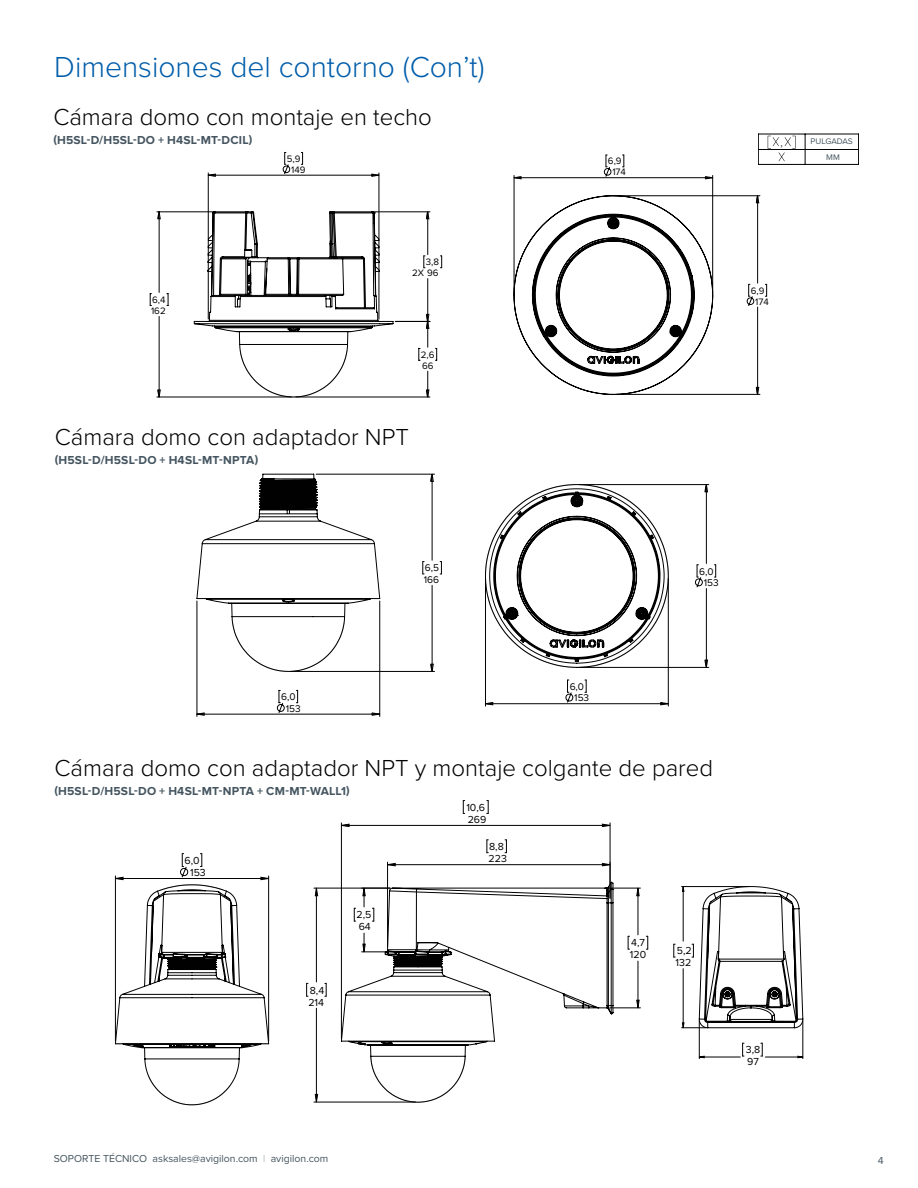
<style>
.page{position:relative;width:918px;height:1188px;background:#fff}
.page>*{position:absolute;margin:0;border:0;box-sizing:border-box;transform-origin:0 0}
.t1{font:300 30px "Proxima Nova";color:#005daa}
.t2{font:300 24px "Proxima Nova";color:#000}
.t3{font:100 14.4px "Proxima Nova T";color:#000}
.t4{font:700 12px "Proxima Nova";letter-spacing:.015em;color:#455560}
.t5{font:10.5px "Proxima Nova";color:#455560}
.t6{font:10.5px/12px "Proxima Nova";color:#010101}
.t7{font:10.05px/11.4px "Proxima Nova";color:#010101;text-align:center}
.t8{font:9.6px/10.9px "Proxima Nova";color:#010101;text-align:center}
.t9{font:8.4px/15.8px "Proxima Nova";color:#455560;text-align:center}
.s1{color:#a2aaaf}
</style>
<div class="page">
<svg style="left:150px;top:293px;width:1px;height:13px"></svg>
<hr style="left:157px;top:397px;width:134px;height:1px;background:#010101">
<svg style="left:435px;top:348px;width:2px;height:13px"></svg>
<hr style="left:296px;top:397px;width:134px;height:1px;background:#010101">
<hr style="left:395px;top:321px;width:35px;height:1px;background:#010101">
<hr style="left:374px;top:212px;width:56px;height:1px;background:#010101">
<svg style="left:440px;top:256px;width:2px;height:12px"></svg>
<hr style="left:208px;top:175px;width:171px;height:1px;background:#010101">
<hr style="left:379px;top:173px;width:1px;height:146px;background:#010101">
<hr style="left:208px;top:173px;width:1px;height:146px;background:#010101">
<svg style="left:301px;top:152px;width:2px;height:13px"></svg>
<svg style="left:283px;top:152px;width:7px;height:23px"></svg>
<svg style="left:157px;top:212px;width:271px;height:185px"></svg>
<svg style="left:426px;top:314px;width:3px;height:33px"></svg>
<svg style="left:426px;top:211px;width:3px;height:8px"></svg>
<svg style="left:371px;top:174px;width:8px;height:3px"></svg>
<svg style="left:207px;top:174px;width:9px;height:3px"></svg>
<svg style="left:194px;top:211px;width:200px;height:187px"></svg>
<hr style="left:514px;top:177px;width:199px;height:1px;background:#010101">
<hr style="left:712px;top:175px;width:1px;height:118px;background:#010101">
<hr style="left:514px;top:175px;width:1px;height:118px;background:#010101">
<svg style="left:623px;top:155px;width:2px;height:13px"></svg>
<svg style="left:604px;top:155px;width:7px;height:22px"></svg>
<hr style="left:757px;top:307px;width:1px;height:87px;background:#010101">
<hr style="left:757px;top:196px;width:1px;height:87px;background:#010101">
<hr style="left:616px;top:394px;width:144px;height:1px;background:#010101">
<hr style="left:616px;top:196px;width:144px;height:1px;background:#010101">
<svg style="left:765px;top:284px;width:2px;height:13px"></svg>
<svg style="left:747px;top:284px;width:7px;height:22px"></svg>
<svg style="left:705px;top:176px;width:8px;height:3px"></svg>
<svg style="left:513px;top:176px;width:8px;height:3px"></svg>
<svg style="left:756px;top:387px;width:3px;height:8px"></svg>
<svg style="left:756px;top:195px;width:3px;height:8px"></svg>
<svg style="left:513px;top:195px;width:200px;height:200px"></svg>
<svg style="left:768px;top:136px;width:28px;height:25px"></svg>
<hr style="left:758px;top:134px;width:1px;height:30px;background:#000">
<hr style="left:758px;top:164px;width:101px;height:1px;background:#000">
<hr style="left:858px;top:134px;width:1px;height:30px;background:#000">
<hr style="left:758px;top:134px;width:101px;height:1px;background:#000">
<hr style="left:805px;top:134px;width:1px;height:30px;background:#000">
<hr style="left:758px;top:149px;width:101px;height:1px;background:#000">
<hr style="left:432px;top:474px;width:1px;height:86px;background:#010101">
<hr style="left:432px;top:585px;width:1px;height:86px;background:#010101">
<hr style="left:316px;top:474px;width:119px;height:1px;background:#010101">
<hr style="left:291px;top:671px;width:144px;height:1px;background:#010101">
<svg style="left:440px;top:561px;width:2px;height:14px"></svg>
<svg style="left:423px;top:561px;width:1px;height:14px"></svg>
<hr style="left:197px;top:601px;width:1px;height:115px;background:#010101">
<hr style="left:379px;top:601px;width:1px;height:115px;background:#010101">
<svg style="left:430px;top:474px;width:4px;height:8px"></svg>
<svg style="left:430px;top:664px;width:4px;height:8px"></svg>
<svg style="left:196px;top:690px;width:184px;height:26px"></svg>
<svg style="left:196px;top:474px;width:184px;height:198px"></svg>
<hr style="left:485px;top:703px;width:183px;height:1px;background:#010101">
<hr style="left:668px;top:578px;width:1px;height:128px;background:#010101">
<hr style="left:485px;top:578px;width:1px;height:128px;background:#010101">
<svg style="left:585px;top:680px;width:2px;height:13px"></svg>
<svg style="left:566px;top:680px;width:7px;height:23px"></svg>
<hr style="left:706px;top:485px;width:1px;height:78px;background:#010101">
<hr style="left:706px;top:588px;width:1px;height:79px;background:#010101">
<hr style="left:579px;top:484px;width:130px;height:1px;background:#010101">
<hr style="left:579px;top:667px;width:130px;height:1px;background:#010101">
<svg style="left:714px;top:565px;width:2px;height:13px"></svg>
<svg style="left:695px;top:565px;width:8px;height:23px"></svg>
<svg style="left:660px;top:702px;width:9px;height:3px"></svg>
<svg style="left:486px;top:702px;width:7px;height:3px"></svg>
<svg style="left:704px;top:484px;width:4px;height:8px"></svg>
<svg style="left:704px;top:660px;width:4px;height:8px"></svg>
<svg style="left:485px;top:484px;width:184px;height:184px"></svg>
<svg style="left:115px;top:853px;width:154px;height:253px"></svg>
<hr style="left:316px;top:888px;width:1px;height:94px;background:#010101">
<hr style="left:316px;top:1008px;width:1px;height:94px;background:#010101">
<hr style="left:314px;top:888px;width:76px;height:1px;background:#010101">
<hr style="left:314px;top:1102px;width:101px;height:1px;background:#010101">
<svg style="left:325px;top:983px;width:2px;height:14px"></svg>
<svg style="left:306px;top:983px;width:2px;height:14px"></svg>
<hr style="left:341px;top:825px;width:269px;height:1px;background:#010101">
<hr style="left:341px;top:823px;width:1px;height:216px;background:#010101">
<hr style="left:610px;top:823px;width:1px;height:75px;background:#010101">
<svg style="left:487px;top:800px;width:2px;height:14px"></svg>
<svg style="left:463px;top:800px;width:2px;height:14px"></svg>
<hr style="left:638px;top:961px;width:1px;height:47px;background:#010101">
<hr style="left:638px;top:888px;width:1px;height:47px;background:#010101">
<hr style="left:610px;top:1008px;width:30px;height:1px;background:#010101">
<hr style="left:608px;top:888px;width:32px;height:1px;background:#010101">
<svg style="left:646px;top:936px;width:2px;height:14px"></svg>
<svg style="left:628px;top:936px;width:2px;height:14px"></svg>
<hr style="left:388px;top:864px;width:222px;height:1px;background:#010101">
<hr style="left:387px;top:862px;width:1px;height:85px;background:#010101">
<svg style="left:505px;top:840px;width:2px;height:13px"></svg>
<svg style="left:487px;top:840px;width:1px;height:13px"></svg>
<svg style="left:315px;top:888px;width:3px;height:8px"></svg>
<svg style="left:315px;top:1094px;width:3px;height:9px"></svg>
<svg style="left:341px;top:824px;width:9px;height:3px"></svg>
<svg style="left:602px;top:824px;width:9px;height:3px"></svg>
<svg style="left:636px;top:1000px;width:4px;height:8px"></svg>
<svg style="left:636px;top:888px;width:4px;height:8px"></svg>
<svg style="left:602px;top:863px;width:9px;height:3px"></svg>
<svg style="left:387px;top:863px;width:9px;height:3px"></svg>
<svg style="left:341px;top:881px;width:273px;height:222px"></svg>
<hr style="left:765px;top:1057px;width:38px;height:1px;background:#010101">
<hr style="left:699px;top:1057px;width:41px;height:1px;background:#010101">
<hr style="left:803px;top:1021px;width:1px;height:38px;background:#010101">
<hr style="left:699px;top:1021px;width:1px;height:38px;background:#010101">
<svg style="left:682px;top:886px;width:121px;height:143px"></svg>
<svg style="left:674px;top:944px;width:1px;height:14px"></svg>
<svg style="left:761px;top:1043px;width:2px;height:14px"></svg>
<svg style="left:742px;top:1043px;width:2px;height:14px"></svg>
<p class="t1" style="left:54px;top:49px;width:432px">Dimensiones del contorno (Con’t)</p>
<p class="t2" style="left:53px;top:103px;width:380px">Cámara domo con montaje en techo</p>
<p class="t4" style="left:53px;top:133px;width:201px">(H5SL-D/H5SL-DO + H4SL-MT-DCIL)</p>
<p class="t8" style="left:287px;top:153px;width:20px">5,9<br>149</p>
<p class="t8" style="left:426px;top:257px;width:15px">3,8</p>
<p class="t8" style="left:151px;top:295px;width:16px;text-align:left">6,4<br>162</p>
<p class="t8" style="left:412px;top:268px;width:28px">2X 96</p>
<p class="t8" style="left:421px;top:349px;width:15px;text-align:left">2,6<br>66</p>
<p class="t2" style="left:55px;top:423px;width:356px">Cámara domo con adaptador NPT</p>
<p class="t4" style="left:55px;top:454px;width:205px">(H5SL-D/H5SL-DO + H4SL-MT-NPTA)</p>
<p class="t8" style="left:608px;top:156px;width:20px">6,9<br>174</p>
<p class="t3" style="left:780px;top:133px;width:4px">,</p>
<p class="t9" style="left:811px;top:134px;width:44px">PULGADAS<br>MM</p>
<p class="t8" style="left:751px;top:285px;width:20px">6,9<br>174</p>
<p class="t7" style="left:424px;top:562px;width:17px;text-align:left">6,5<br>166</p>
<p class="t7" style="left:699px;top:566px;width:21px">6,0<br>153</p>
<p class="t7" style="left:281px;top:691px;width:21px">6,0<br>153</p>
<p class="t7" style="left:570px;top:681px;width:21px">6,0<br>153</p>
<p class="t2" style="left:55px;top:754px;width:660px">Cámara domo con adaptador NPT y montaje colgante de pared</p>
<p class="t4" style="left:55px;top:784px;width:297px">(H5SL-D/H5SL-DO + H4SL-MT-NPTA + CM-MT-WALL1)</p>
<p class="t6" style="left:184px;top:855px;width:23px;text-align:center">6,0<br>153</p>
<p class="t6" style="left:308px;top:984px;width:17px">8,4<br>214</p>
<p class="t6" style="left:357px;top:909px;width:16px">2,5<br>64</p>
<p class="t6" style="left:466px;top:801px;width:22px">10,6<br>269</p>
<p class="t6" style="left:489px;top:841px;width:20px">8,8<br>223</p>
<p class="t6" style="left:630px;top:937px;width:18px">4,7<br>120</p>
<p class="t6" style="left:676px;top:945px;width:18px">5,2<br>132</p>
<p class="t6" style="left:746px;top:1044px;width:16px">3,8<br>97</p>
<p class="t5" style="left:54px;top:1152px;width:276px">SOPORTE TÉCNICO asksales@avigilon.com <span class="s1">|</span> avigilon.com</p>
<p class="t5" style="left:878px;top:1154px;width:7px">4</p>
</div>
